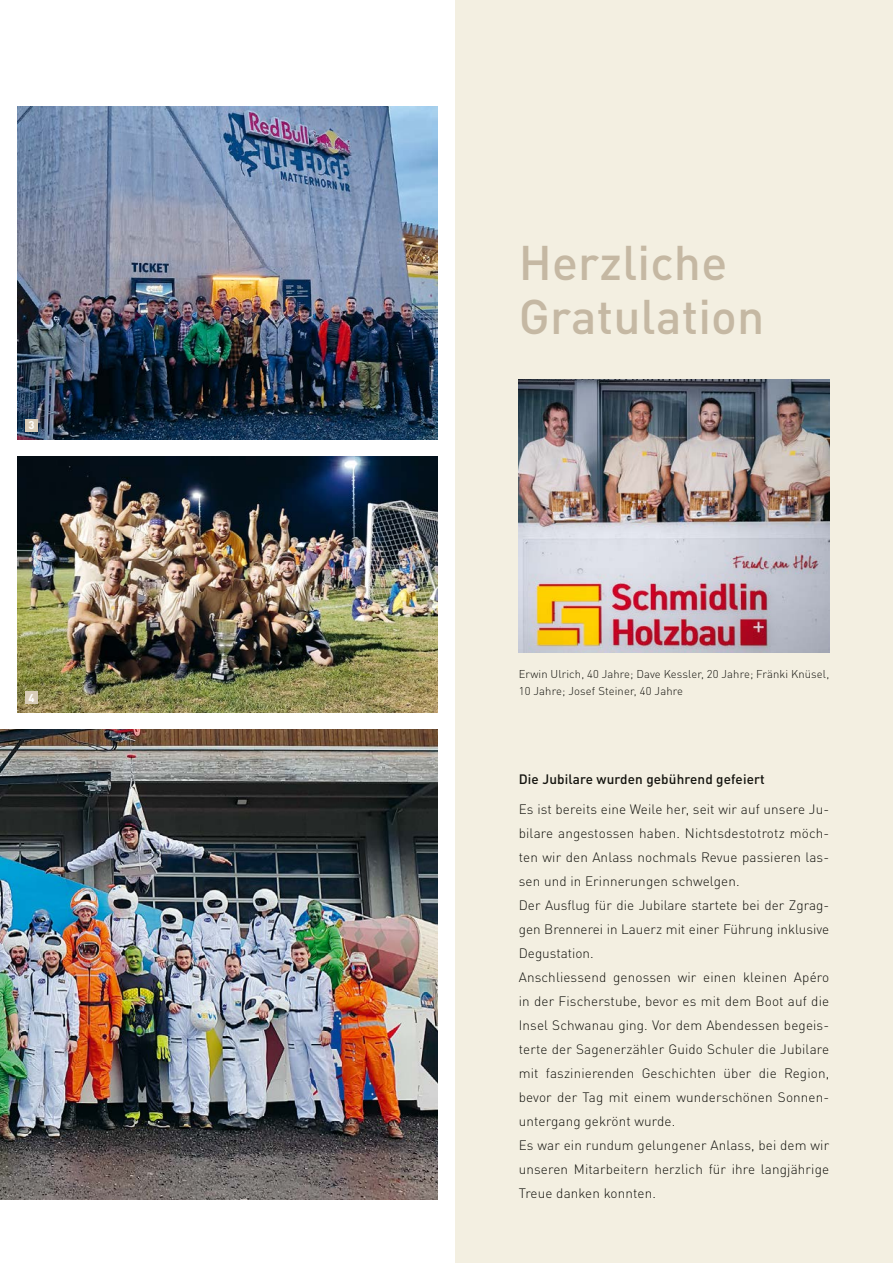
<style>
.page{position:relative;width:893px;height:1263px;background:#fff}
.page>*{position:absolute;margin:0;border:0;box-sizing:border-box;transform-origin:0 0}
.t1{font:500 48px/54px "DINOT";letter-spacing:.005em;color:#c5b8a3}
.t2{font:300 13.5px/24px "DINOT";letter-spacing:.01em;color:#12120d}
.t3{font:500 13.5px "DINOT";letter-spacing:.01em;color:#12120d}
.t4{font:300 11.25px/16.5px "DINOT";letter-spacing:.01em;color:#12120d}
.t5{font:700 11.25px "DINOT";color:#fff}
</style>
<div class="page">
<div style="left:455px;top:0;width:438px;height:1263px;background:#f3efe1"></div>
<img style="left:519px;top:379px;width:310px;height:274px">
<img style="left:18px;top:106px;width:419px;height:334px">
<img style="left:17px;top:456px;width:421px;height:256px">
<img style="left:0;top:729px;width:438px;height:470px">
<div style="left:26px;top:419px;width:12px;height:12px;background:#d8ccb7"></div>
<div style="left:26px;top:692px;width:12px;height:12px;background:#d8ccb7"></div>
<p class="t5" style="left:29px;top:418px;width:8px">3</p>
<p class="t5" style="left:29px;top:691px;width:8px">4</p>
<p class="t1" style="left:519px;top:234px;width:247px">Herzliche<br>Gratulation</p>
<p class="t4" style="left:519px;top:666px;width:312px">Erwin Ulrich, 40 Jahre; Dave Kessler, 20 Jahre; Fränki Knüsel,<br>10 Jahre; Josef Steiner, 40 Jahre</p>
<p class="t3" style="left:519px;top:770px;width:248px">Die Jubilare wurden gebührend gefeiert</p>
<p class="t2" style="left:519px;top:797px;width:312px">Es ist bereits eine Weile her, seit wir auf unsere Ju&shy;bilare angestossen haben. Nichtsdestotrotz möch&shy;ten wir den Anlass nochmals Revue passieren las&shy;sen und in Erinnerungen schwelgen.<br>Der Ausflug für die Jubilare startete bei der Zgrag&shy;gen Brennerei in Lauerz mit einer Führung inklusive Degustation.<br>Anschliessend genossen wir einen kleinen Apéro in der Fischerstube, bevor es mit dem Boot auf die Insel Schwanau ging. Vor dem Abendessen begeis&shy;terte der Sagenerzähler Guido Schuler die Jubilare mit faszinierenden Geschichten über die Region, bevor der Tag mit einem wunderschönen Sonnen&shy;untergang gekrönt wurde.<br>Es war ein rundum gelungener Anlass, bei dem wir unseren Mitarbeitern herzlich für ihre langjährige Treue danken konnten.</p>
</div>
